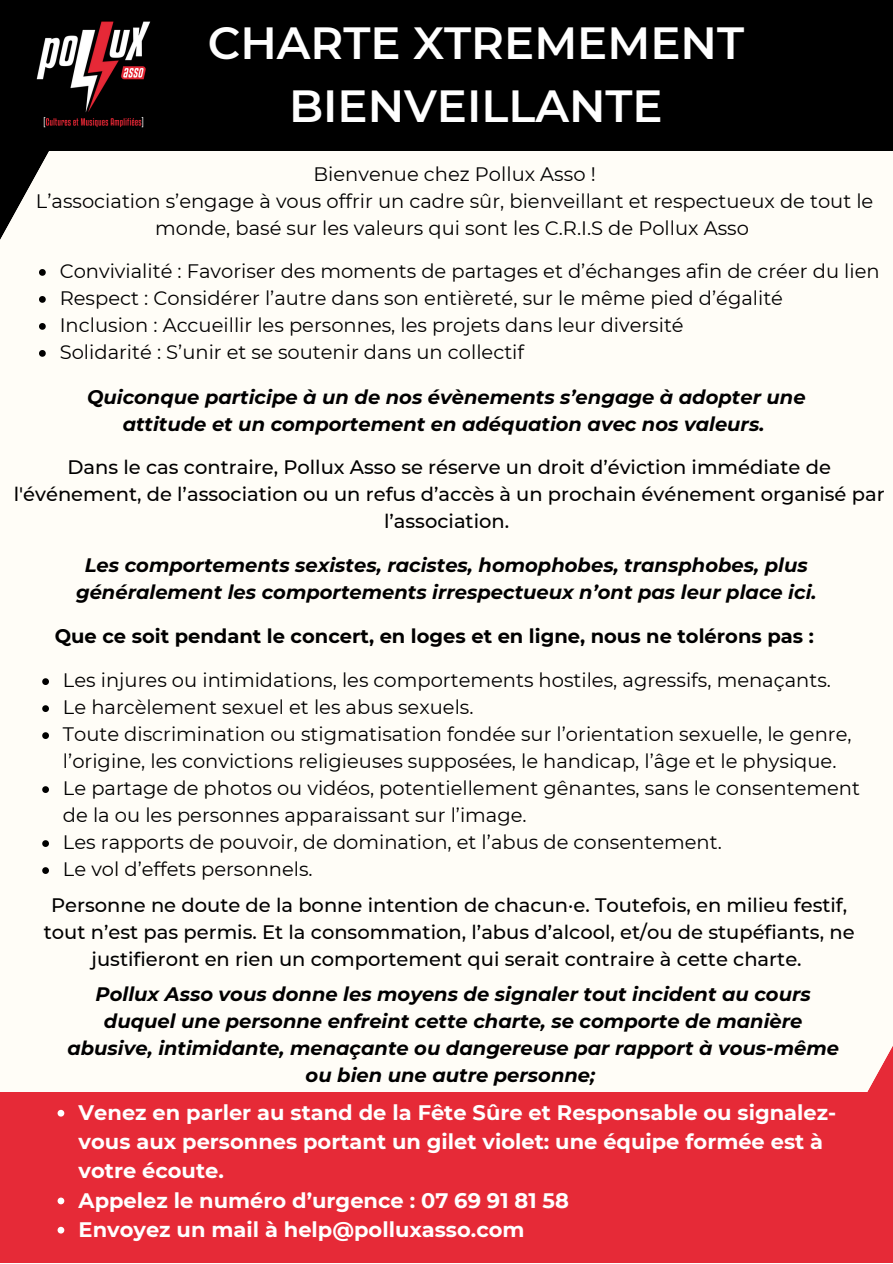
<style>
.page{position:relative;width:893px;height:1264px;background:#fff}
.page>*{position:absolute;margin:0;border:0;box-sizing:border-box;transform-origin:0 0}
.t1{font:600 45px/63px "Montserrat";color:#fff;text-align:center}
.t2{font:700 21px/29.2px "Montserrat";color:#fff}
.t3{font:19.5px/27px "Montserrat";color:#000}
.t4{font:italic 700 19.5px/27px "Montserrat";color:#000;text-align:center}
.t5{font:500 19.5px/27px "Montserrat";color:#000;text-align:center}
.t6{font:700 19.5px "Montserrat";color:#000}
</style>
<div class="page">
<div style="left:0;top:36px;width:892px;height:1226px;background:#fffdf7"></div>
<div style="left:0;top:0;width:892px;height:151px;background:#000"></div>
<div style="left:0;top:1092px;width:892px;height:170px;background:#e62a37"></div>
<svg style="left:867px;top:1048px;width:25px;height:44px"></svg>
<img style="left:93px;top:21px;width:58px;height:107px">
<svg style="left:0;top:29px;width:93px;height:274px"></svg>
<svg style="left:39px;top:323px;width:7px;height:7px"></svg>
<svg style="left:39px;top:350px;width:7px;height:7px"></svg>
<svg style="left:42px;top:678px;width:7px;height:7px"></svg>
<svg style="left:42px;top:705px;width:7px;height:7px"></svg>
<svg style="left:42px;top:732px;width:7px;height:7px"></svg>
<svg style="left:42px;top:786px;width:7px;height:7px"></svg>
<svg style="left:42px;top:840px;width:7px;height:7px"></svg>
<svg style="left:42px;top:867px;width:7px;height:7px"></svg>
<svg style="left:58px;top:1109px;width:6px;height:7px"></svg>
<svg style="left:58px;top:1197px;width:6px;height:7px"></svg>
<svg style="left:58px;top:1226px;width:6px;height:7px"></svg>
<h1 class="t1" style="left:208px;top:12px;width:538px">CHARTE XTREMEMENT<br>BIENVEILLANTE</h1>
<p class="t3" style="left:36px;top:160px;width:838px;text-align:center">Bienvenue chez Pollux Asso !<br>L’association s’engage à vous offrir un cadre sûr, bienveillant et respectueux de tout le monde, basé sur les valeurs qui sont les C.R.I.S de Pollux Asso</p>
<p class="t3" style="left:60px;top:257px;width:821px">Convivialité : Favoriser des moments de partages et d’échanges afin de créer du lien Respect : Considérer l’autre dans son entièreté, sur le même pied d’égalité<br>Inclusion : Accueillir les personnes, les projets dans leur diversité<br>Solidarité : S’unir et se soutenir dans un collectif</p>
<p class="t4" style="left:87px;top:383px;width:720px">Quiconque participe à un de nos évènements s’engage à adopter une attitude et un comportement en adéquation avec nos valeurs.</p>
<p class="t5" style="left:14px;top:454px;width:872px">Dans le cas contraire, Pollux Asso se réserve un droit d’éviction immédiate de l'événement, de l’association ou un refus d’accès à un prochain événement organisé par l’association.</p>
<p class="t4" style="left:76px;top:551px;width:742px">Les comportements sexistes, racistes, homophobes, transphobes, plus généralement les comportements irrespectueux n’ont pas leur place ici.</p>
<p class="t6" style="left:55px;top:624px;width:760px">Que ce soit pendant le concert, en loges et en ligne, nous ne tolérons pas :</p>
<p class="t3" style="left:63px;top:666px;width:798px">Les injures ou intimidations, les comportements hostiles, agressifs, menaçants.<br>Le harcèlement sexuel et les abus sexuels.<br>Toute discrimination ou stigmatisation fondée sur l’orientation sexuelle, le genre, l’origine, les convictions religieuses supposées, le handicap, l’âge et le physique.<br>Le partage de photos ou vidéos, potentiellement gênantes, sans le consentement de la ou les personnes apparaissant sur l’image.<br>Les rapports de pouvoir, de domination, et l’abus de consentement.<br>Le vol d’effets personnels.</p>
<p class="t5" style="left:44px;top:891px;width:812px">Personne ne doute de la bonne intention de chacun·e. Toutefois, en milieu festif, tout n’est pas permis. Et la consommation, l’abus d’alcool, et/ou de stupéfiants, ne justifieront en rien un comportement qui serait contraire à cette charte.</p>
<p class="t4" style="left:67px;top:980px;width:773px">Pollux Asso vous donne les moyens de signaler tout incident au cours duquel une personne enfreint cette charte, se comporte de manière abusive, intimidante, menaçante ou dangereuse par rapport à vous-même ou bien une autre personne;</p>
<p class="t2" style="left:79px;top:1097px;width:759px">Venez en parler au stand de la Fête Sûre et Responsable ou signalez&shy;vous aux personnes portant un gilet violet: une équipe formée est à votre écoute.<br>Appelez le numéro d’urgence : 07 69 91 81 58<br>Envoyez un mail à help@polluxasso.com</p>
</div>
